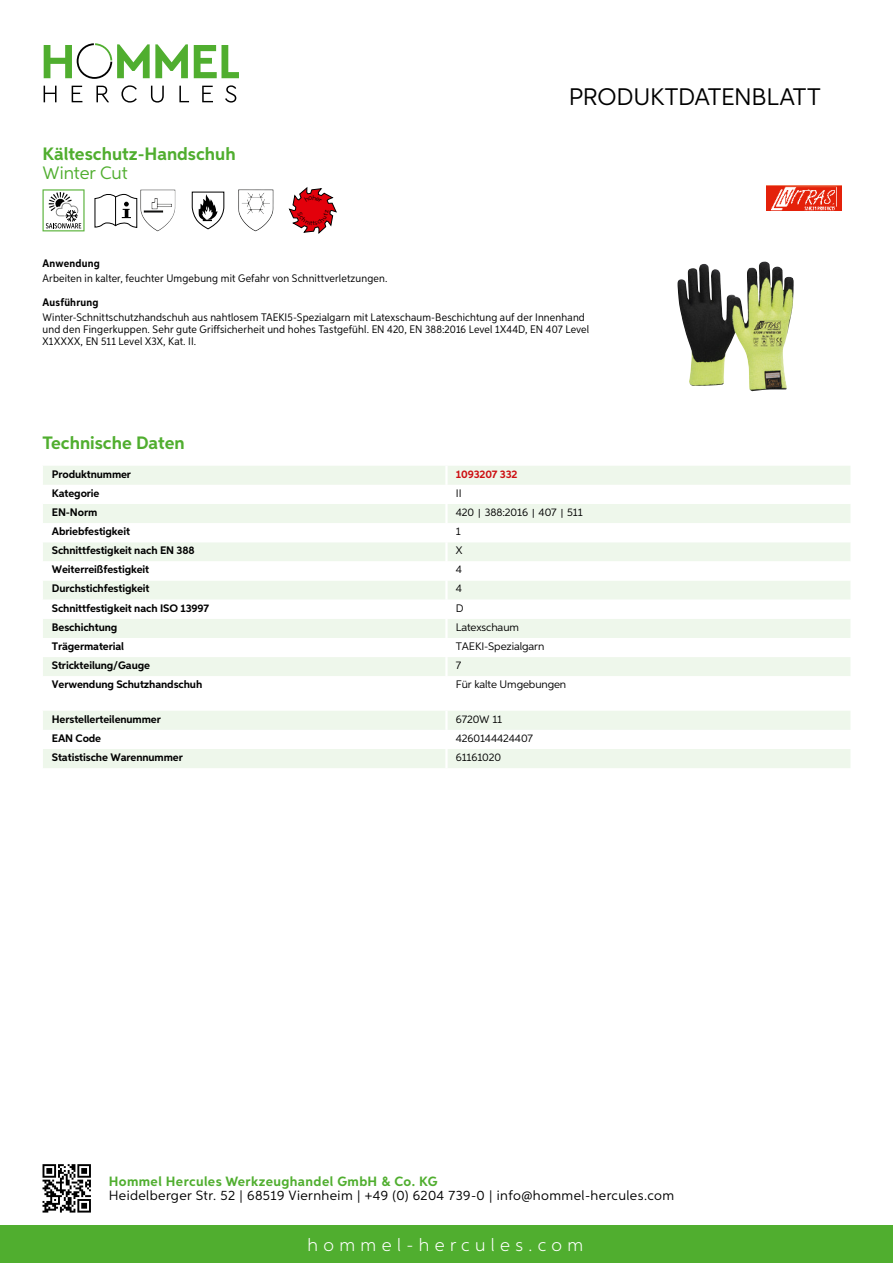
<style>
.page{position:relative;width:893px;height:1263px;background:#fff}
.page>*{position:absolute;margin:0;border:0;box-sizing:border-box;transform-origin:0 0}
.t1{font:24px "Aspira";letter-spacing:-.01em;color:#000}
.t2{font:700 18px "Aspira";color:#50ae2f}
.t3{font:300 18px "Aspira";letter-spacing:.3em;color:#fff}
.t4{font:18px "Aspira";color:#50ae2f}
.t5{font:13.5px "Aspira";letter-spacing:.03em;color:#000}
.t6{font:700 13.5px "Aspira";letter-spacing:.03em;color:#50ae2f}
.t7{font:10.95px/12px "Aspira Nar";letter-spacing:.015em;color:#000}
.t8{font:700 10.95px "Aspira";letter-spacing:-.01em;color:#000}
.t9{font:10.95px "Aspira";letter-spacing:-.01em;color:#000}
.t10{font:700 10.95px "Aspira Nar";letter-spacing:.02em;color:#000}
.t11{font:700 10.95px "Aspira";letter-spacing:-.01em;color:#cd1013}
.s1{font-family:"Wuerth Global";font-size:10.5px}
</style>
<div class="page">
<div style="left:0;top:1226px;width:893px;height:37px;background:#50ae2f"></div>
<svg style="left:43px;top:1164px;width:48px;height:48px"></svg>
<svg style="left:194px;top:45px;width:45px;height:33px"></svg>
<svg style="left:44px;top:43px;width:144px;height:36px"></svg>
<svg style="left:44px;top:86px;width:13px;height:16px"></svg>
<svg style="left:72px;top:86px;width:10px;height:16px"></svg>
<svg style="left:96px;top:86px;width:13px;height:16px"></svg>
<svg style="left:121px;top:85px;width:16px;height:18px"></svg>
<svg style="left:151px;top:86px;width:13px;height:17px"></svg>
<svg style="left:179px;top:86px;width:10px;height:16px"></svg>
<svg style="left:202px;top:86px;width:11px;height:16px"></svg>
<svg style="left:225px;top:85px;width:11px;height:18px"></svg>
<div style="left:43px;top:466px;width:807px;height:19px;background:#eef7eb"></div>
<svg style="left:43px;top:504px;width:807px;height:172px;fill:#eef7eb"></svg>
<hr style="left:445px;top:466px;width:3px;height:19px;background:#fff">
<hr style="left:445px;top:504px;width:3px;height:19px;background:#fff">
<hr style="left:445px;top:523px;width:3px;height:19px;background:#fff">
<hr style="left:445px;top:542px;width:3px;height:19px;background:#fff">
<hr style="left:445px;top:561px;width:3px;height:19px;background:#fff">
<hr style="left:445px;top:580px;width:3px;height:20px;background:#fff">
<hr style="left:445px;top:600px;width:3px;height:19px;background:#fff">
<hr style="left:445px;top:619px;width:3px;height:19px;background:#fff">
<hr style="left:445px;top:638px;width:3px;height:19px;background:#fff">
<hr style="left:445px;top:657px;width:3px;height:19px;background:#fff">
<svg style="left:43px;top:711px;width:807px;height:57px"></svg>
<hr style="left:445px;top:749px;width:3px;height:19px;background:#fff">
<svg style="left:43px;top:189px;width:42px;height:42px"></svg>
<svg style="left:95px;top:193px;width:42px;height:35px"></svg>
<img style="left:140px;top:189px;width:8px;height:35px">
<svg style="left:191px;top:191px;width:34px;height:39px"></svg>
<img style="left:238px;top:189px;width:10px;height:29px">
<img style="left:677px;top:261px;width:117px;height:130px">
<img style="left:766px;top:185px;width:76px;height:26px">
<svg style="left:289px;top:187px;width:48px;height:47px"></svg>
<h2 class="t2" style="left:43px;top:142px;width:195px">Kälteschutz-Handschuh</h2>
<h2 class="t4" style="left:43px;top:162px;width:87px">Winter Cut</h2>
<h1 class="t1" style="left:569px;top:82px;width:253px">Produktdatenblatt</h1>
<p class="t10" style="left:43px;top:257px;width:59px">Anwendung</p>
<p class="t7" style="left:43px;top:273px;width:346px">Arbeiten in kalter, feuchter Umgebung mit Gefahr von Schnittverletzungen.</p>
<p class="t10" style="left:43px;top:295px;width:58px">Ausführung</p>
<p class="t7" style="left:43px;top:311px;width:548px">Winter-Schnittschutzhandschuh aus nahtlosem TAEKI5-Spezialgarn mit Latexschaum-Beschichtung auf der Innenhand und den Fingerkuppen. Sehr gute Griffsicherheit und hohes Tastgefühl. EN 420, EN 388:2016 Level 1X44D, EN 407 Level<br>X1XXXX, EN 511 Level X3X, Kat. II.</p>
<h2 class="t2" style="left:43px;top:431px;width:144px">Technische Daten</h2>
<p class="t8" style="left:52px;top:467px;width:81px">Produktnummer</p>
<p class="t11" style="left:456px;top:467px;width:63px">1093207 332</p>
<p class="t8" style="left:52px;top:486px;width:49px">Kategorie</p>
<p class="t9" style="left:456px;top:486px;width:7px">II</p>
<p class="t8" style="left:52px;top:505px;width:47px">EN-Norm</p>
<p class="t9" style="left:456px;top:505px;width:129px">420 <span class="s1">|</span> 388:2016 <span class="s1">|</span> 407 <span class="s1">|</span> 511</p>
<p class="t8" style="left:52px;top:524px;width:80px">Abriebfestigkeit</p>
<p class="t9" style="left:456px;top:525px;width:7px">1</p>
<p class="t8" style="left:52px;top:544px;width:144px">Schnittfestigkeit nach EN 388</p>
<p class="t9" style="left:456px;top:544px;width:8px">X</p>
<p class="t8" style="left:52px;top:563px;width:99px">Weiterreißfestigkeit</p>
<p class="t9" style="left:456px;top:563px;width:8px">4</p>
<p class="t8" style="left:52px;top:582px;width:99px">Durchstichfestigkeit</p>
<p class="t9" style="left:456px;top:582px;width:8px">4</p>
<p class="t8" style="left:52px;top:601px;width:159px">Schnittfestigkeit nach ISO 13997</p>
<p class="t9" style="left:456px;top:601px;width:8px">D</p>
<p class="t8" style="left:52px;top:620px;width:67px">Beschichtung</p>
<p class="t9" style="left:456px;top:620px;width:65px">Latexschaum</p>
<p class="t8" style="left:52px;top:639px;width:74px">Trägermaterial</p>
<p class="t9" style="left:456px;top:639px;width:8px">TAEK</p>
<p class="t9" style="left:481px;top:639px;width:64px">I-Spezialgarn</p>
<p class="t8" style="left:52px;top:658px;width:100px">Strickteilung/Gauge</p>
<p class="t9" style="left:456px;top:658px;width:7px">7</p>
<p class="t8" style="left:52px;top:678px;width:152px">Verwendung Schutzhandschuh</p>
<p class="t9" style="left:456px;top:678px;width:112px">Für kalte U mgebungen</p>
<p class="t8" style="left:52px;top:712px;width:111px">Herstellerteilenummer</p>
<p class="t9" style="left:456px;top:712px;width:48px">6720W 11</p>
<p class="t8" style="left:52px;top:731px;width:51px">EAN Code</p>
<p class="t9" style="left:456px;top:731px;width:79px">4260144424407</p>
<p class="t8" style="left:52px;top:750px;width:132px">Statistische Warennummer</p>
<p class="t9" style="left:456px;top:750px;width:47px">61161020</p>
<p class="t6" style="left:109px;top:1172px;width:330px">Hommel Hercules Werkzeughandel GmbH &amp; Co. KG</p>
<p class="t5" style="left:109px;top:1187px;width:567px">Heidelberger Str. 52 | 68519 Viernheim | +49 (0) 6204 739-0 | info@hommel-hercules.com</p>
<h2 class="t3" style="left:307px;top:1234px;width:277px">hommel-hercules.com</h2>
</div>
